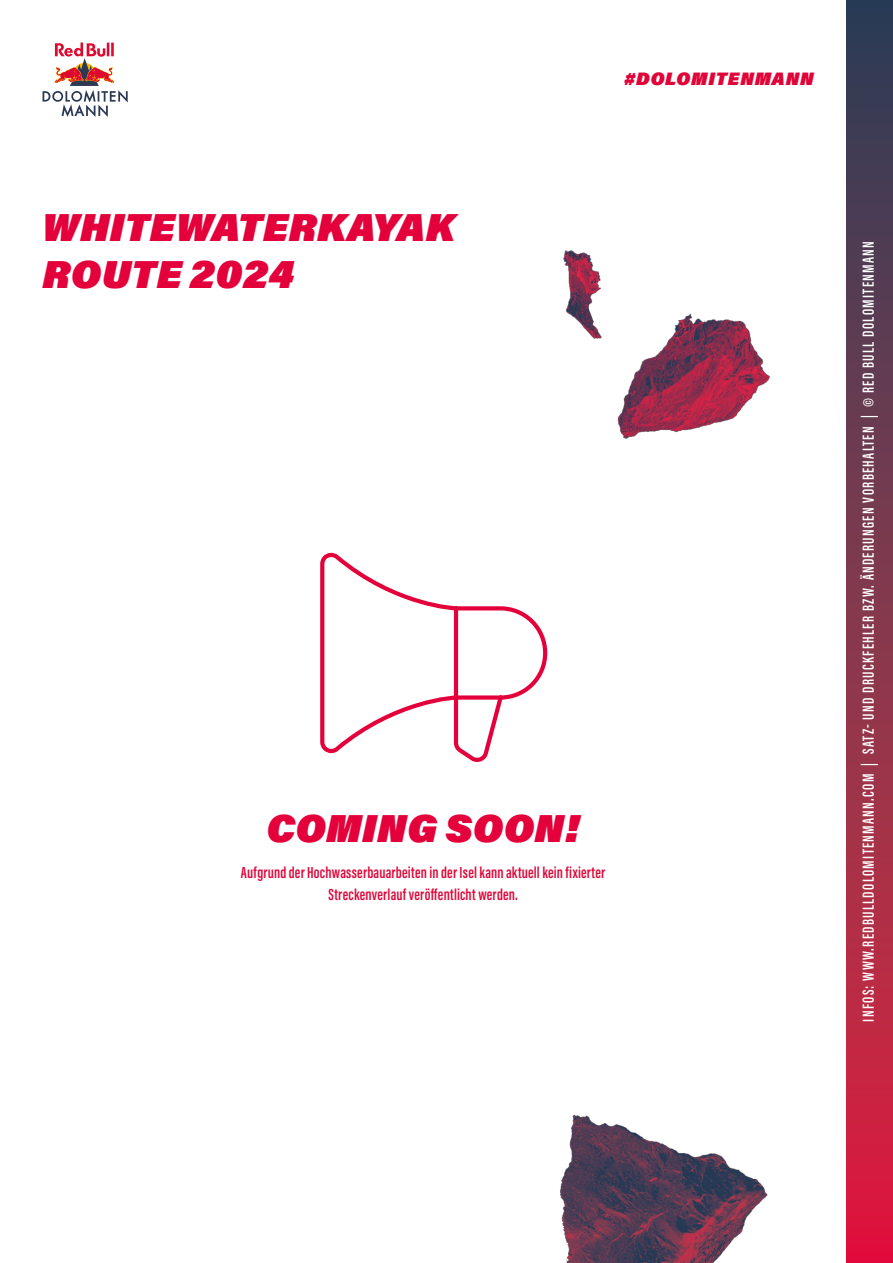
<style>
.page{position:relative;width:893px;height:1263px;background:#fff}
.page>*{position:absolute;margin:0;border:0;box-sizing:border-box;transform-origin:0 0}
.t1{font:italic 900 39px/46.8px "Acumin Pro";letter-spacing:.015em;color:#e4003a}
.t2{font:italic 900 18px "Acumin Pro";letter-spacing:.04em;color:#e00538}
.t3{font:600 16.5px/22.8px "Acumin Pro Extra Cond";letter-spacing:.01em;color:#e00538;text-align:center}
.t4{font:600 16.5px "Acumin Pro Extra Cond";letter-spacing:.08em;color:#fff}
</style>
<div class="page">
<svg style="left:846px;top:0;width:47px;height:1263px;background:#86324b"></svg>
<img style="left:563px;top:250px;width:207px;height:189px">
<img style="left:560px;top:1114px;width:208px;height:149px">
<svg style="left:43px;top:43px;width:85px;height:74px"></svg>
<svg style="left:320px;top:552px;width:228px;height:210px"></svg>
<p class="t2" style="left:624px;top:66px;width:191px">#DOLOMITENMANN</p>
<h1 class="t1" style="left:43px;top:202px;width:414px">WHITEWATERKAYAK<br>ROUTE 2024</h1>
<h1 class="t1" style="left:267px;top:803px;width:314px">COMING SOON!</h1>
<p class="t3" style="left:241px;top:861px;width:366px">Aufgrund der Hochwasserbauarbeiten in der Isel kann aktuell kein fixierter<br>Streckenverlauf veröffentlicht werden.</p>
<p class="t4" style="left:858px;top:1022px;width:782px;rotate:-90deg">INFOS: WWW.REDBULLDOLOMITENMANN.COM | SATZ- UND DRUCKFEHLER BZW. ÄNDERUNGEN VORBEHALTEN | © RED BULL DOLOMITENMANN</p>
</div>
